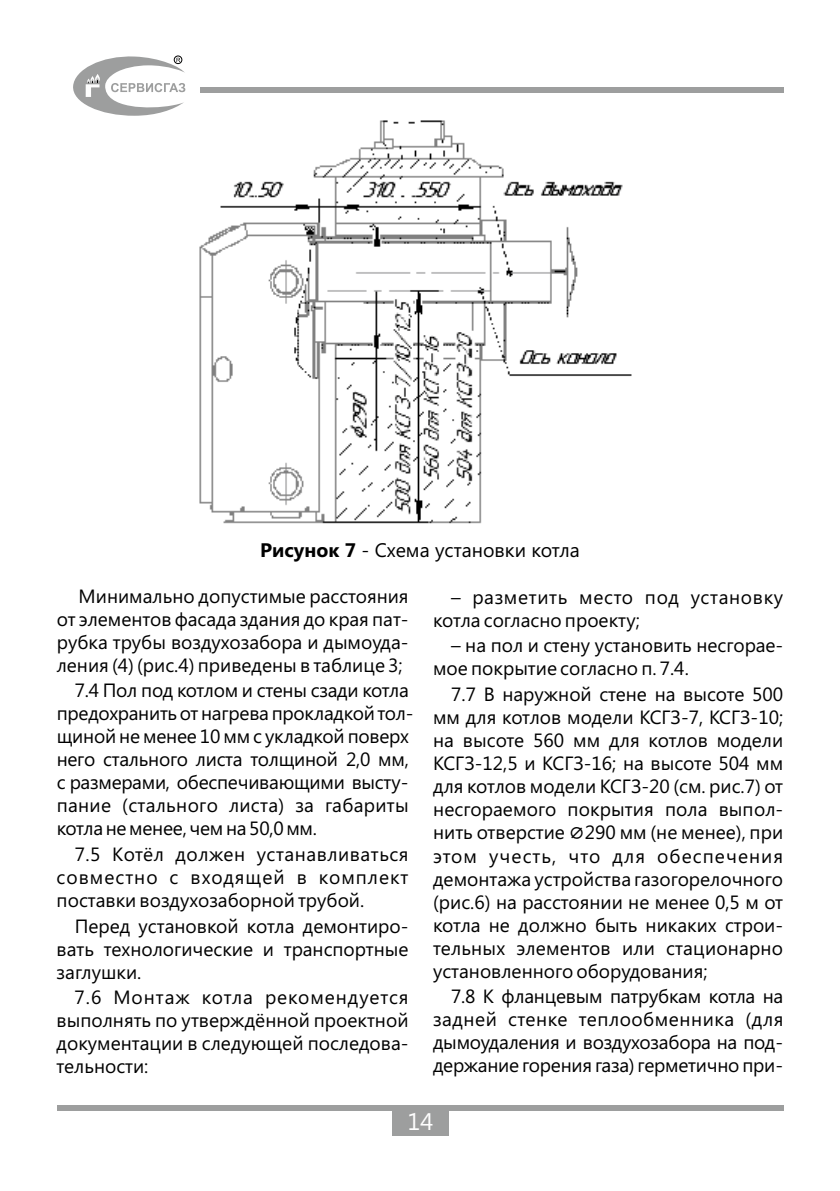
<style>
.page{position:relative;width:840px;height:1191px;background:#fff}
.page>*{position:absolute;margin:0;border:0;box-sizing:border-box;transform-origin:0 0}
.t1{font:24px "Segoe UI";color:#fefefe}
.t2{font:19.6px "Segoe UI";color:#000}
.t3{font:19.2px/23px "Segoe UI";color:#000;text-align:justify}
.t4{font:19.2px/23px "Segoe UI";letter-spacing:.025em;color:#000}
.s1{font-weight:700}
.s2{font-family:"Koz Go Pro";font-weight:500;font-size:16px}
</style>
<div class="page">
<div style="left:200px;top:87px;width:582px;height:6px;background:#9d9e9e"></div>
<svg style="left:73px;top:55px;width:112px;height:61px"></svg>
<div style="left:57px;top:1105px;width:725px;height:6px;background:#9d9e9e"></div>
<div style="left:391px;top:1107px;width:57px;height:28px;background:#9d9e9e"></div>
<img style="left:199px;top:120px;width:433px;height:404px">
<p class="t2" style="left:260px;top:542px;width:321px"><span class="s1">Рисунок 7</span> - Схема установки котла</p>
<p class="t3" style="left:57px;top:586px;width:353px;text-indent:22px">Минимально допустимые расстояния от элементов фасада здания до края пат&shy;рубка трубы воздухозабора и дымоуда&shy;ления (4) (рис.4) приведены в таблице 3;</p>
<p class="t3" style="left:57px;top:681px;width:358px;text-align:left;text-indent:18px">7.4 Пол под котлом и стены сзади котла предохранитьотнагревапрокладкойтол&shy;щиной не менее 10 мм с укладкой поверх него стального листа толщиной 2,0 мм, с размерами, обеспечивающими высту&shy;пание (стального листа) за габариты котланеменее,чемна 50,0мм.</p>
<p class="t3" style="left:57px;top:844px;width:353px;text-indent:18px">7.5 Котёл должен устанавливаться совместно с входящей в комплект поставки воздухозаборной трубой.</p>
<p class="t3" style="left:57px;top:916px;width:353px;text-indent:18px">Перед установкой котла демонтиро&shy;вать технологические и транспортные заглушки.</p>
<p class="t3" style="left:57px;top:987px;width:353px;text-indent:18px">7.6 Монтаж котла рекомендуется выполнять по утверждённой проектной документации в следующей последова&shy;тельности:</p>
<p class="t4" style="left:433px;top:587px;width:351px;text-indent:18px">– разметить место под установку котла согласно проекту;</p>
<p class="t3" style="left:433px;top:635px;width:351px;text-indent:18px">– на пол и стену установить несгорае&shy;мое покрытие согласно п. 7.4.</p>
<p class="t3" style="left:433px;top:684px;width:351px;text-indent:18px">7.7 В наружной стене на высоте 500 мм для котлов модели КСГЗ-7, КСГЗ-10; на высоте 560 мм для котлов модели КСГЗ-12,5 и КСГЗ-16; на высоте 504 мм для котлов модели КСГЗ-20 (см. рис.7) от несгораемого покрытия пола выпол&shy;нить отверстие <span class="s2">∅</span>290 мм (не менее), при этом учесть, что для обеспечения демонтажа устройства газогорелочного (рис.6) на расстоянии не менее 0,5 м от котла не должно быть никаких строи&shy;тельных элементов или стационарно установленного оборудования;</p>
<p class="t3" style="left:433px;top:986px;width:351px;text-indent:18px">7.8 К фланцевым патрубкам котла на задней стенке теплообменника (для дымоудаления и воздухозабора на под&shy;держание горения газа) герметично при-</p>
<p class="t1" style="left:407px;top:1112px;width:27px">14</p>
</div>
